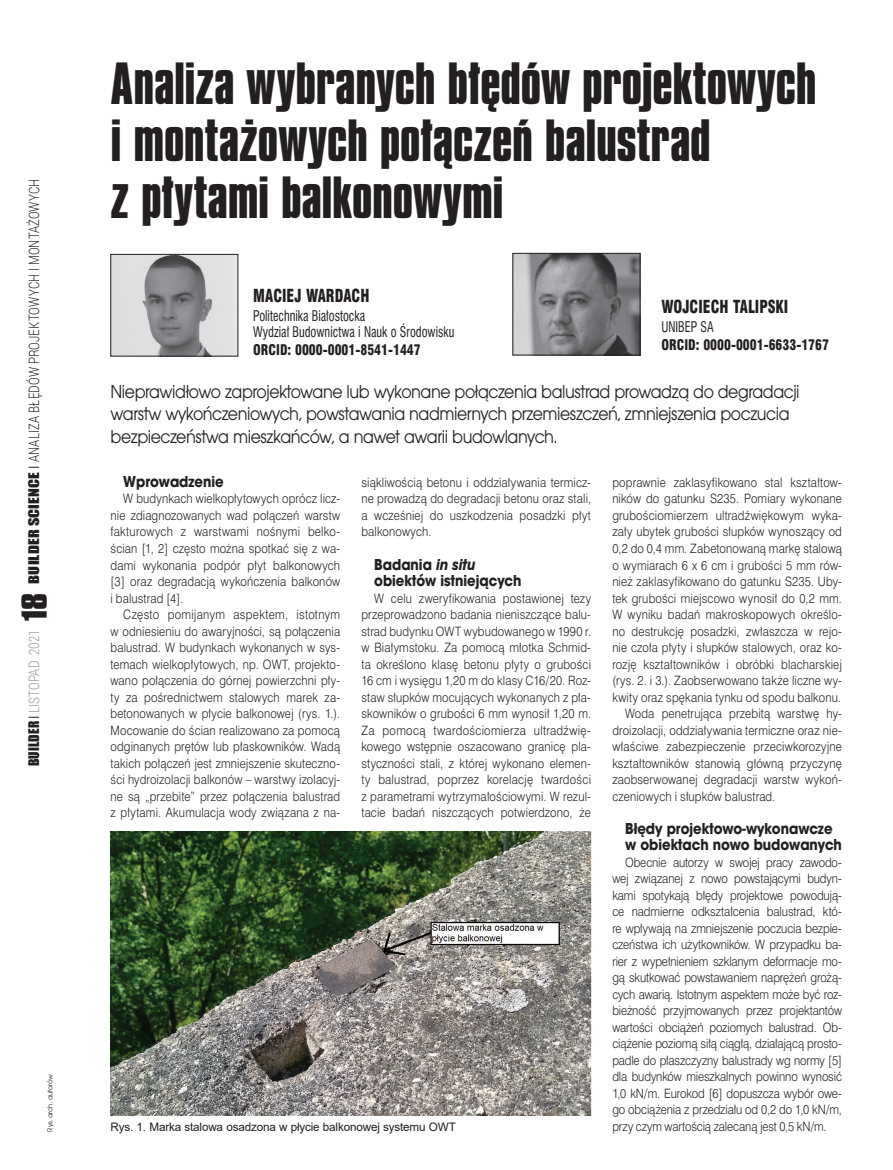
<style>
.page{position:relative;width:893px;height:1170px;background:#fff}
.page>*{position:absolute;margin:0;border:0;box-sizing:border-box;transform-origin:0 0}
.Tytul_Compacta{font:700 49.5px/57px "Compacta PL";letter-spacing:-.005em;color:#231f20}
.lead{font:19.5px/22.5px "Avant Gar Got Itc TEE";letter-spacing:-.025em;color:#231f20;scale:.9 1}
.srodtytul{font:700 16.5px/16.5px "Avant Gar Got Itc TEE";color:#231f20;scale:.9 1}
.autor_nazwisko{font:16.5px "Swis 721 Blk Cn PL";color:#231f20;scale:.85 1}
.t1{font:300 14.25px "Roboto";letter-spacing:.005em;color:#231f20;scale:.8 1}
.t2{font:300 14.25px "Roboto";letter-spacing:.005em;color:#939598;scale:.8 1}
.autor_stanowisko{font:13.5px "Swis 721 Cn PL";color:#231f20;scale:.85 1}
.autor_stanowisko-2{font:13.5px "Swis 721 Blk Cn PL";color:#231f20;scale:.9 1}
.tekst_swiss{font:12px/16.5px "Swis 721 Lt PL";letter-spacing:.01em;color:#231f20;text-align:justify;scale:.89 1}
.tekst_swiss-2{font:12px "Swis 721 Lt PL";letter-spacing:-.01em;color:#231f20;scale:.89 1}
.Fot_podpis{font:11.7px "Arial";letter-spacing:-.015em;color:#231f20}
.Fot_autor{font:7.5px "Avant Gar Got Itc TEE";letter-spacing:-.015em;color:#231f20}
.s1{font-family:"Impact";font-weight:400;font-size:13.5px}
.s2{font-family:"Swis 721 Lt PL";font-weight:400;font-size:13.5px}
.s3{font-family:"Impact";font-weight:400;font-size:13.5px;color:#231f20}
.s4{font-family:"Swis 721 Lt PL";font-weight:400;font-size:13.5px;color:#231f20}
.s5{font-family:"Compacta PL";font-weight:700;font-size:30px;color:#231f20}
.s6{font-family:"Avant Gar Got Itc TEE Bold Obli";font-weight:400}
</style>
<div class="page">
<img style="left:113px;top:256px;width:123px;height:98px">
<div style="left:111px;top:254px;width:127px;height:102px;border:1px solid #231f20"></div>
<img style="left:515px;top:255px;width:123px;height:98px">
<div style="left:513px;top:253px;width:127px;height:102px;border:1px solid #231f20"></div>
<img style="left:111px;top:831px;width:480px;height:284px">
<p class="t1" style="left:24px;top:583px;width:507px;rotate:-90deg"><span class="s1">BUILDER SCIENCE</span> <span class="s2">I</span> ANALIZA BŁĘDÓW PROJEKTOWYCH I MONTAŻOWYCH</p>
<p class="t2" style="left:24px;top:766px;width:218px;rotate:-90deg"><span class="s3">BUILDER</span> <span class="s4">I</span> LISTOPAD 2021 <span class="s5">18</span></p>
<p class="Fot_autor" style="left:46px;top:1131px;width:59px;rotate:-90deg">Rys. arch. autorów</p>
<p class="Tytul_Compacta" style="left:111px;top:56px;width:708px">Analiza wybranych błędów projektowych i montażowych połączeń balustrad<br>z płytami balkonowymi</p>
<p class="autor_nazwisko" style="left:253px;top:285px;width:138px">MACIEJ WARDACH</p>
<p class="autor_stanowisko" style="left:253px;top:307px;width:133px">Politechnika Białostocka</p>
<p class="autor_stanowisko" style="left:253px;top:323px;width:238px">Wydział Budownictwa i Nauk o Środowisku</p>
<p class="autor_stanowisko-2" style="left:253px;top:341px;width:188px">ORCID: 0000-0001-8541-1447</p>
<p class="autor_nazwisko" style="left:661px;top:296px;width:150px">WOJCIECH TALIPSKI</p>
<p class="autor_stanowisko" style="left:661px;top:318px;width:63px">UNIBEP SA</p>
<p class="autor_stanowisko-2" style="left:661px;top:336px;width:188px">ORCID: 0000-0001-6633-1767</p>
<p class="lead" style="left:111px;top:380px;width:767px">Nieprawidłowo zaprojektowane lub wykonane połączenia balustrad prowadzą do degradacji warstw wykończeniowych, powstawania nadmiernych przemieszczeń, zmniejszenia poczucia bezpieczeństwa mieszkańców, a nawet awarii budowlanych.</p>
<p class="srodtytul" style="left:123px;top:473px;width:113px">Wprowadzenie</p>
<p class="tekst_swiss" style="left:111px;top:490px;width:260px;text-indent:13px">W budynkach wielkopłytowych oprócz licz&shy;nie zdiagnozowanych wad połączeń warstw fakturowych z warstwami nośnymi belko&shy;ścian [1, 2] często można spotkać się z wa&shy;dami wykonania podpór płyt balkonowych [3] oraz degradacją wykończenia balkonów i balustrad [4].</p>
<p class="tekst_swiss" style="left:111px;top:606px;width:259px;text-indent:13px">Często pomijanym aspektem, istotnym w odniesieniu do awaryjności, są połączenia balustrad. W budynkach wykonanych w sys&shy;temach wielkopłytowych, np. OWT, projekto&shy;wano połączenia do górnej powierzchni pły&shy;ty za pośrednictwem stalowych marek za&shy;betonowanych w płycie balkonowej (rys. 1.).<br>Mocowanie do ścian realizowano za pomocą odginanych prętów lub płaskowników. Wadą takich połączeń jest zmniejszenie skuteczno&shy;ści hydroizolacji balkonów – warstwy izolacyj&shy;ne są „przebite” przez połączenia balustrad z płytami. Akumulacja wody związana z na-</p>
<p class="tekst_swiss" style="left:361px;top:474px;width:259px">siąkliwością betonu i oddziaływania termicz&shy;ne prowadzą do degradacji betonu oraz stali, a wcześniej do uszkodzenia posadzki płyt balkonowych.</p>
<p class="srodtytul" style="left:374px;top:555px;width:165px">Badania <span class="s6">in situ </span>obiektów istniejących</p>
<p class="tekst_swiss" style="left:361px;top:589px;width:259px;text-indent:13px">W celu zweryfikowania postawionej tezy przeprowadzono badania nieniszczące balu&shy;strad budynku OWT wybudowanego w 1990 r. w Białymstoku. Za pomocą młotka Schmid&shy;ta określono klasę betonu płyty o grubości 16 cm i wysięgu 1,20 m do klasy C16/20. Roz&shy;staw słupków mocujących wykonanych z pła&shy;skowników o grubości 6 mm wynosił 1,20 m.<br>Za pomocą twardościomierza ultradźwię&shy;kowego wstępnie oszacowano granicę pla&shy;styczności stali, z której wykonano elemen&shy;ty balustrad, poprzez korelację twardości z parametrami wytrzymałościowymi. W rezul&shy;tacie badań niszczących potwierdzono, że</p>
<p class="tekst_swiss" style="left:612px;top:474px;width:259px">poprawnie zaklasyfikowano stal kształtow&shy;ników do gatunku S235. Pomiary wykonane grubościomierzem ultradźwiękowym wyka&shy;zały ubytek grubości słupków wynoszący od 0,2 do 0,4 mm. Zabetonowaną markę stalową o wymiarach 6 x 6 cm i grubości 5 mm rów&shy;nież zaklasyfikowano do gatunku S235. Uby&shy;tek grubości miejscowo wynosił do 0,2 mm.<br>W wyniku badań makroskopowych określo&shy;no destrukcję posadzki, zwłaszcza w rejo&shy;nie czoła płyty i słupków stalowych, oraz ko&shy;rozję kształtowników i obróbki blacharskiej (rys. 2. i 3.). Zaobserwowano także liczne wy&shy;kwity oraz spękania tynku od spodu balkonu.</p>
<p class="tekst_swiss" style="left:612px;top:705px;width:259px;text-indent:13px">Woda penetrująca przebitą warstwę hy&shy;droizolacji, oddziaływania termiczne oraz nie&shy;właściwe zabezpieczenie przeciwkorozyjne kształtowników stanowią główną przyczynę zaobserwowanej degradacji warstw wykoń&shy;czeniowych i słupków balustrad.</p>
<p class="srodtytul" style="left:625px;top:819px;width:242px">Błędy projektowo-wykonawcze w obiektach nowo budowanych</p>
<p class="tekst_swiss" style="left:612px;top:853px;width:259px;text-indent:13px">Obecnie autorzy w swojej pracy zawodo&shy;wej związanej z nowo powstającymi budyn&shy;kami spotykają błędy projektowe powodują&shy;ce nadmierne odkształcenia balustrad, któ&shy;re wpływają na zmniejszenie poczucia bezpie&shy;czeństwa ich użytkowników. W przypadku ba&shy;rier z wypełnieniem szklanym deformacje mo&shy;gą skutkować powstawaniem naprężeń grożą&shy;cych awarią. Istotnym aspektem może być roz&shy;bieżność przyjmowanych przez projektantów wartości obciążeń poziomych balustrad. Ob&shy;ciążenie poziomą siłą ciągłą, działającą prosto&shy;padle do płaszczyzny balustrady wg normy [5] dla budynków mieszkalnych powinno wynosić 1,0 kN/m. Eurokod [6] dopuszcza wybór owe&shy;go obciążenia z przedziału od 0,2 do 1,0 kN/m,</p>
<p class="Fot_podpis" style="left:111px;top:1118px;width:347px">Rys. 1. Marka stalowa osadzona w płycie balkonowej systemu OWT</p>
<p class="tekst_swiss-2" style="left:612px;top:1118px;width:242px">przy czym wartością zalecaną jest 0,5 kN/m.</p>
</div>
